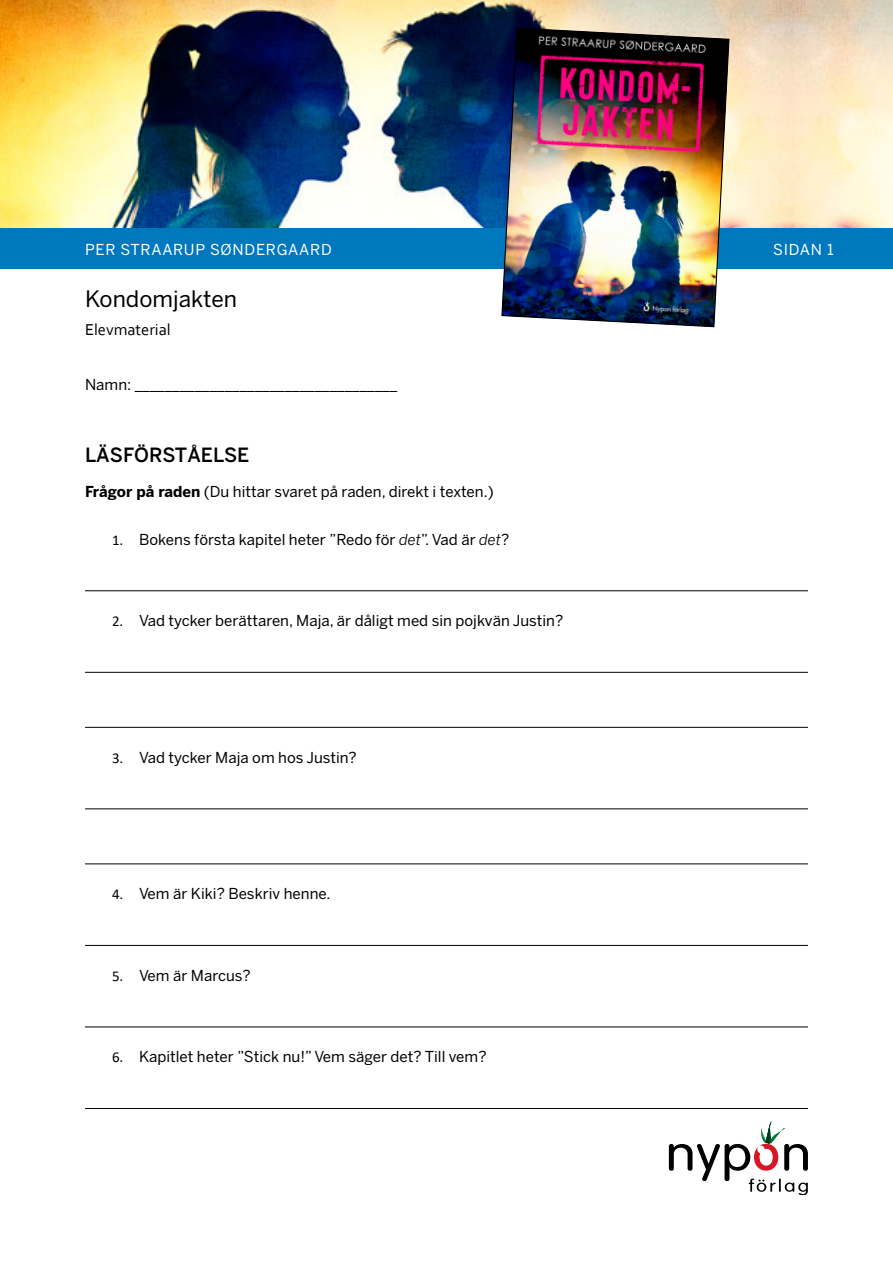
<style>
.page{position:relative;width:893px;height:1263px;background:#fff}
.page>*{position:absolute;margin:0;border:0;box-sizing:border-box;transform-origin:0 0}
.t1{font:22.5px "Benton Sans";color:#000}
.t2{font:500 19.5px "Benton Sans";color:#000}
.t3{font:16.5px "Corbel";color:#000}
.t4{font:15px "Benton Sans";color:#000}
.t5{font:15px "Benton Sans";letter-spacing:.05em;color:#fff}
.s1{font-weight:700}
.s2{font-family:"Calibri"}
.s3{font-style:italic}
</style>
<div class="page">
<img style="left:793px;top:0;width:100px;height:229px">
<img style="left:0;top:0;width:793px;height:229px">
<div style="left:0;top:229px;width:893px;height:40px;background:#0078be"></div>
<img style="left:501px;top:27px;width:229px;height:301px">
<svg style="left:669px;top:1121px;width:139px;height:74px"></svg>
<hr style="left:85px;top:590px;width:723px;height:1px;background:#000">
<hr style="left:85px;top:672px;width:723px;height:1px;background:#000">
<hr style="left:85px;top:727px;width:723px;height:1px;background:#000">
<hr style="left:85px;top:808px;width:723px;height:1px;background:#000">
<hr style="left:85px;top:863px;width:723px;height:1px;background:#000">
<hr style="left:85px;top:945px;width:723px;height:1px;background:#000">
<hr style="left:85px;top:1026px;width:723px;height:1px;background:#000">
<hr style="left:85px;top:1108px;width:723px;height:1px;background:#000">
<p class="t5" style="left:85px;top:241px;width:248px">PER STRAARUP SØNDERGAARD</p>
<p class="t5" style="left:773px;top:241px;width:62px">SIDAN 1</p>
<h1 class="t1" style="left:85px;top:286px;width:154px">Kondomjakten</h1>
<p class="t3" style="left:85px;top:320px;width:87px">Elevmaterial</p>
<p class="t4" style="left:85px;top:376px;width:314px">Namn: ___________________________________</p>
<h2 class="t2" style="left:85px;top:443px;width:166px">LÄSFÖRSTÅELSE</h2>
<p class="t4" style="left:85px;top:483px;width:410px"><span class="s1">Frågor på raden</span> (Du hittar svaret på raden, direkt i texten.)</p>
<p class="t4" style="left:112px;top:530px;width:399px"><span class="s2">1.</span> Bokens första kapitel heter ”Redo för <span class="s3">det</span>”. Vad är <span class="s3">det</span>?</p>
<p class="t4" style="left:112px;top:612px;width:453px"><span class="s2">2.</span> Vad tycker berättaren, Maja, är dåligt med sin pojkvän Justin?</p>
<p class="t4" style="left:112px;top:748px;width:246px"><span class="s2">3.</span> Vad tycker Maja om hos Justin?</p>
<p class="t4" style="left:112px;top:885px;width:220px"><span class="s2">4.</span> Vem är Kiki? Beskriv henne.</p>
<p class="t4" style="left:112px;top:967px;width:140px"><span class="s2">5.</span> Vem är Marcus?</p>
<p class="t4" style="left:112px;top:1048px;width:376px"><span class="s2">6.</span> Kapitlet heter ”Stick nu!” Vem säger det? Till vem?</p>
</div>
